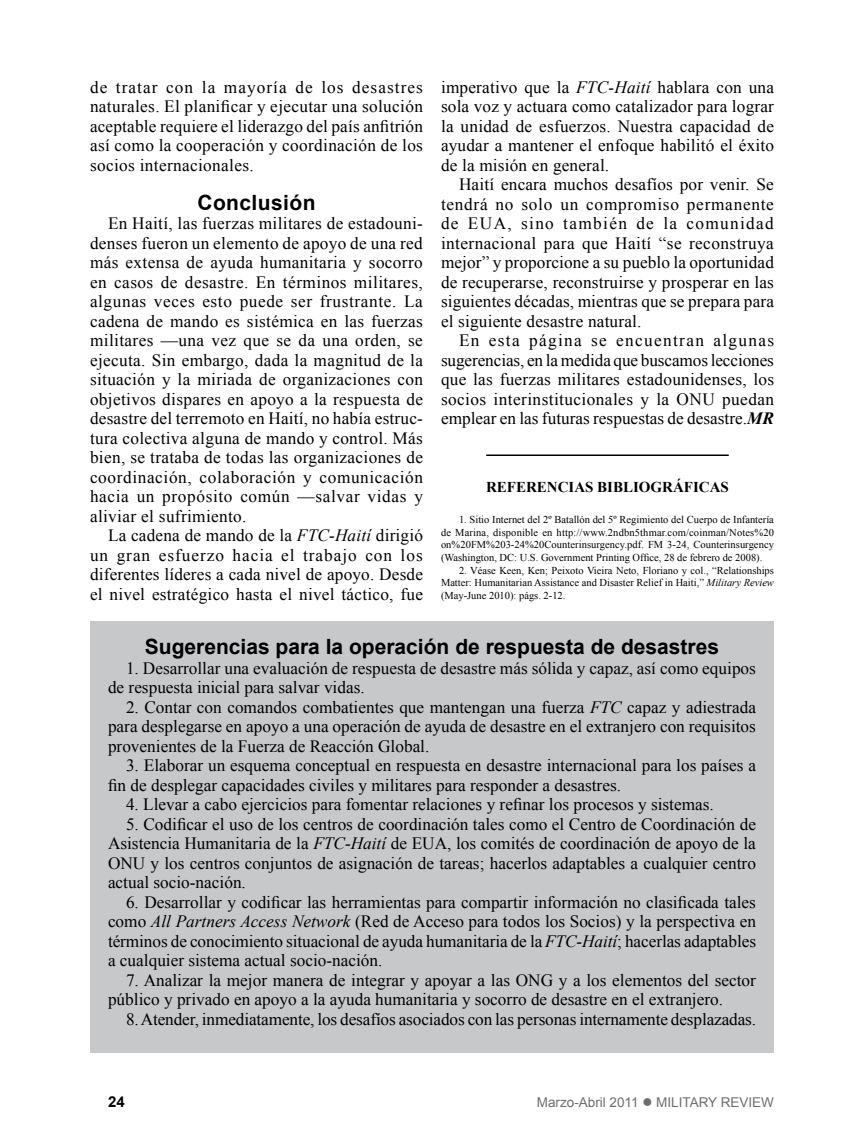
<style>
.page{position:relative;width:864px;height:1134px;background:#fff}
.page>*{position:absolute;margin:0;border:0;box-sizing:border-box;transform-origin:0 0}
.Subheads{font:700 21px "Arial";color:#000}
.Subheads-2{font:700 21px "Arial";letter-spacing:.02em;color:#000}
.Body_Text{font:17.25px/19.5px "Times New Roman";color:#000;text-align:justify}
.Endnote_Header{font:700 15px "Times New Roman";color:#000}
.t1{font:700 15px "Arial";color:#000}
.t2{font:13.5px "Arial";color:#6d6e71}
.Endnote_Text{font:10.5px/12.6px "Times New Roman";color:#000;text-align:justify}
.s1{font-style:italic}
.s2{font-weight:700;font-style:italic}
</style>
<div class="page">
<div style="left:90px;top:621px;width:684px;height:432px;background:#c7c8ca"></div>
<hr style="left:487px;top:454px;width:241px;height:2px;background:#000">
<p class="Body_Text" style="left:90px;top:77px;width:335px">de tratar con la mayoría de los desastres naturales. El planificar y ejecutar una solución aceptable requiere el liderazgo del país anfitrión así como la cooperación y coordinación de los socios internacionales.</p>
<p class="Subheads-2" style="left:197px;top:189px;width:120px">Conclusión</p>
<p class="Body_Text" style="left:90px;top:214px;width:335px;text-indent:18px">En Haití, las fuerzas militares de estadouni&shy;denses fueron un elemento de apoyo de una red más extensa de ayuda humanitaria y socorro en casos de desastre. En términos militares, algunas veces esto puede ser frustrante. La cadena de mando es sistémica en las fuerzas militares —una vez que se da una orden, se ejecuta. Sin embargo, dada la magnitud de la situación y la miriada de organizaciones con objetivos dispares en apoyo a la respuesta de desastre del terremoto en Haití, no había estruc&shy;tura colectiva alguna de mando y control. Más bien, se trataba de todas las organizaciones de coordinación, colaboración y comunicación hacia un propósito común —salvar vidas y aliviar el sufrimiento.</p>
<p class="Body_Text" style="left:90px;top:526px;width:335px;text-indent:18px">La cadena de mando de la <span class="s1">FTC-Haití</span> dirigió un gran esfuerzo hacia el trabajo con los diferentes líderes a cada nivel de apoyo. Desde el nivel estratégico hasta el nivel táctico, fue</p>
<p class="Body_Text" style="left:441px;top:77px;width:335px">imperativo que la <span class="s1">FTC-Haití</span> hablara con una sola voz y actuara como catalizador para lograr la unidad de esfuerzos. Nuestra capacidad de ayudar a mantener el enfoque habilitó el éxito de la misión en general.</p>
<p class="Body_Text" style="left:441px;top:175px;width:335px;text-indent:18px">Haití encara muchos desafíos por venir. Se tendrá no solo un compromiso permanente de EUA, sino también de la comunidad internacional para que Haití “se reconstruya mejor” y proporcione a su pueblo la oportunidad de recuperarse, reconstruirse y prosperar en las siguientes décadas, mientras que se prepara para el siguiente desastre natural.</p>
<p class="Body_Text" style="left:441px;top:331px;width:335px;text-indent:18px">En esta página se encuentran algunas sugerencias, en la medida que buscamos lecciones que las fuerzas militares estadounidenses, los socios interinstitucionales y la ONU puedan emplear en las futuras respuestas de desastre.<span class="s2">MR</span></p>
<p class="Endnote_Header" style="left:486px;top:476px;width:244px">REFERENCIAS BIBLIOGRÁFICAS</p>
<p class="Endnote_Text" style="left:441px;top:513px;width:335px;text-indent:18px">1. Sitio Internet del 2º Batallón del 5º Regimiento del Cuerpo de Infantería de Marina, disponible en http://www.2ndbn5thmar.com/coinman/Notes%20 on%20FM%203-24%20Counterinsurgency.pdf. FM 3-24, Counterinsurgency (Washington, DC: U.S. Government Printing Office, 28 de febrero de 2008).</p>
<p class="Endnote_Text" style="left:441px;top:564px;width:335px;text-indent:18px">2. Véase Keen, Ken; Peixoto Vieira Neto, Floriano y col., “Relationships Matter: Humanitarian Assistance and Disaster Relief in Haiti,” <span class="s1">Military Review </span>(May-June 2010): págs. 2-12.</p>
<p class="Subheads" style="left:145px;top:633px;width:576px">Sugerencias para la operación de respuesta de desastres</p>
<p class="Body_Text" style="left:108px;top:658px;width:649px;text-indent:18px">1. Desarrollar una evaluación de respuesta de desastre más sólida y capaz, así como equipos de respuesta inicial para salvar vidas.</p>
<p class="Body_Text" style="left:108px;top:697px;width:650px;text-indent:18px">2. Contar con comandos combatientes que mantengan una fuerza <span class="s1">FTC</span> capaz y adiestrada para desplegarse en apoyo a una operación de ayuda de desastre en el extranjero con requisitos provenientes de la Fuerza de Reacción Global.</p>
<p class="Body_Text" style="left:108px;top:756px;width:650px;text-indent:18px">3. Elaborar un esquema conceptual en respuesta en desastre internacional para los países a fin de desplegar capacidades civiles y militares para responder a desastres.</p>
<p class="Body_Text" style="left:126px;top:795px;width:589px">4. Llevar a cabo ejercicios para fomentar relaciones y refinar los procesos y sistemas.</p>
<p class="Body_Text" style="left:108px;top:814px;width:650px;text-indent:18px">5. Codificar el uso de los centros de coordinación tales como el Centro de Coordinación de Asistencia Humanitaria de la <span class="s1">FTC-Haití</span> de EUA, los comités de coordinación de apoyo de la ONU y los centros conjuntos de asignación de tareas; hacerlos adaptables a cualquier centro actual socio-nación.</p>
<p class="Body_Text" style="left:108px;top:892px;width:650px;text-indent:18px">6. Desarrollar y codificar las herramientas para compartir información no clasificada tales como <span class="s1">All Partners Access Network</span> (Red de Acceso para todos los Socios) y la perspectiva en términos de conocimiento situacional de ayuda humanitaria de la <span class="s1">FTC-Haití</span>; hacerlas adaptables a cualquier sistema actual socio-nación.</p>
<p class="Body_Text" style="left:108px;top:970px;width:649px;text-indent:18px">7. Analizar la mejor manera de integrar y apoyar a las ONG y a los elementos del sector público y privado en apoyo a la ayuda humanitaria y socorro de desastre en el extranjero.</p>
<p class="Body_Text" style="left:126px;top:1009px;width:632px">8. Atender, inmediatamente, los desafíos asociados con las personas internamente desplazadas.</p>
<p class="t1" style="left:108px;top:1092px;width:18px">24</p>
<p class="t2" style="left:537px;top:1093px;width:239px">Marzo-Abril 2011 ● MILITARY REVIEW</p>
</div>
